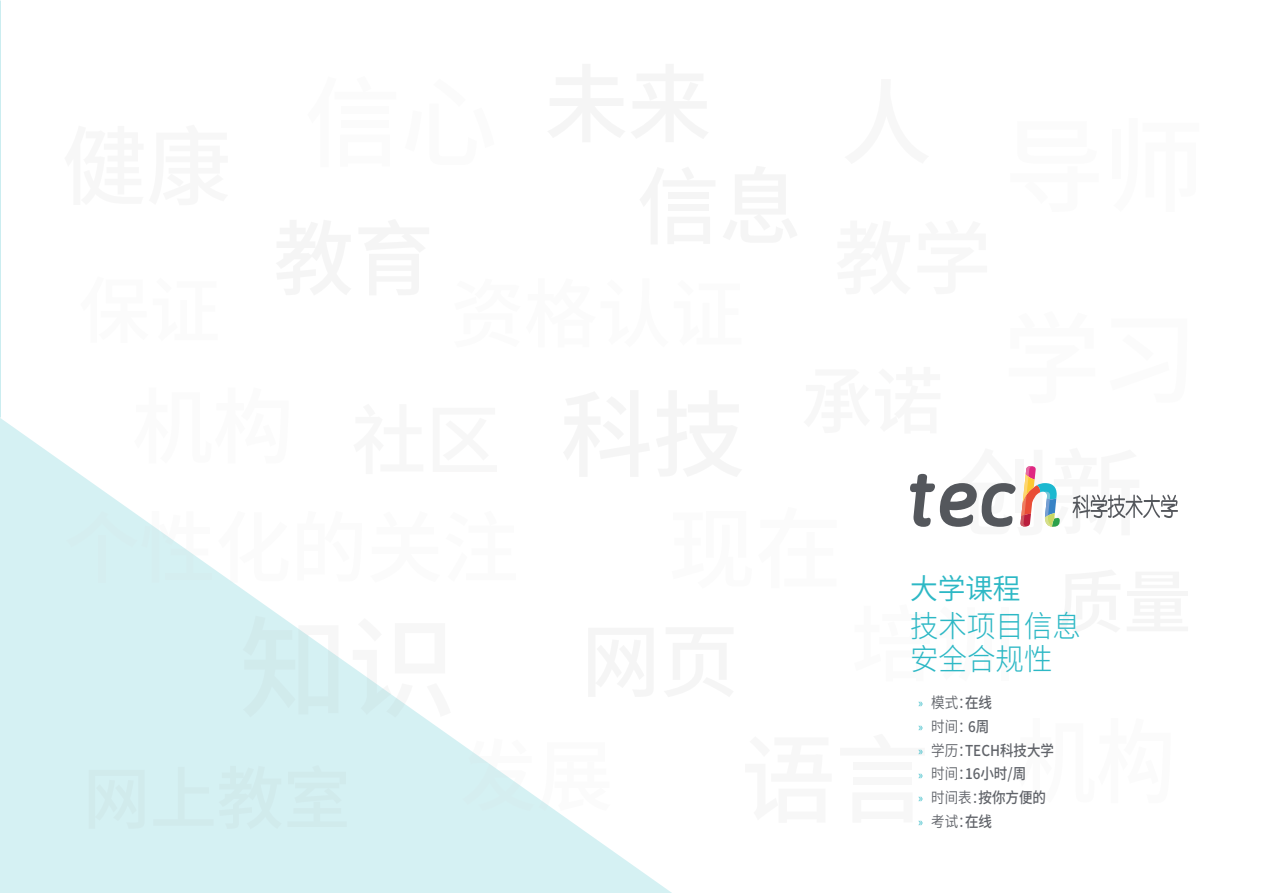
<style>
.page{position:relative;width:1263px;height:893px;background:#fff}
.page>*{position:absolute;margin:0;border:0;box-sizing:border-box;transform-origin:0 0}
.t1{font:300 30px/33px "Source Han Sans CN";color:#2db8c5;scale:.95 1}
.t2{font:28.5px "Source Han Sans CN";color:#2db8c5}
.t3{font:500 15px/23.7px "Source Han Sans CN";color:#61646a;scale:.9 1}
.s1{font-family:"Myriad Pro";font-weight:400;font-size:12px;color:#2db8c5}
.s2{font-weight:400}
</style>
<div class="page">
<svg style="left:0;top:418px;width:672px;height:475px;fill:#d5f1f3"></svg>
<div style="left:341px;top:120px;width:48px;height:8px;background:#fbfbfb"></div>
<div style="left:341px;top:106px;width:48px;height:8px;background:#fbfbfb"></div>
<div style="left:669px;top:204px;width:40px;height:7px;background:#f5f5f5"></div>
<div style="left:669px;top:192px;width:40px;height:7px;background:#f5f5f5"></div>
<svg style="left:134px;top:418px;width:155px;height:46px"></svg>
<svg style="left:656px;top:418px;width:16px;height:59px"></svg>
<svg style="left:563px;top:418px;width:87px;height:59px"></svg>
<svg style="left:433px;top:418px;width:64px;height:54px"></svg>
<svg style="left:353px;top:418px;width:70px;height:56px"></svg>
<svg style="left:446px;top:511px;width:70px;height:71px"></svg>
<svg style="left:370px;top:511px;width:70px;height:72px"></svg>
<svg style="left:297px;top:511px;width:65px;height:71px"></svg>
<svg style="left:218px;top:511px;width:71px;height:72px"></svg>
<svg style="left:66px;top:511px;width:146px;height:71px"></svg>
<div style="left:98px;top:535px;width:7px;height:47px;background:#d5eef0"></div>
<svg style="left:353px;top:618px;width:98px;height:99px"></svg>
<svg style="left:243px;top:616px;width:95px;height:101px;background:#d8eff1"></svg>
<div style="left:1127px;top:591px;width:61px;height:5px;background:#f5f5f5"></div>
<svg style="left:462px;top:738px;width:148px;height:73px"></svg>
<svg style="left:664px;top:627px;width:8px;height:70px"></svg>
<svg style="left:588px;top:628px;width:66px;height:69px"></svg>
<div style="left:1001px;top:607px;width:7px;height:73px;background:#fbfbfb"></div>
<div style="left:984px;top:611px;width:7px;height:60px;background:#fbfbfb"></div>
<div style="left:153px;top:765px;width:194px;height:64px;background:#d5f1f3"></div>
<div style="left:89px;top:770px;width:56px;height:59px;background:#d2ecee"></div>
<div style="left:853px;top:762px;width:58px;height:8px;background:#f7f7f7"></div>
<div style="left:853px;top:777px;width:58px;height:7px;background:#f7f7f7"></div>
<svg style="left:910px;top:466px;width:268px;height:61px"></svg>
<h2 class="t2" style="left:910px;top:573px;width:112px">大学课程</h2>
<h1 class="t1" style="left:910px;top:610px;width:181px">技术项目信息安全合规性</h1>
<p class="t3" style="left:918px;top:691px;width:152px"><span class="s1">»</span> <span class="s2">模式：</span>在线<br><span class="s1">»</span> <span class="s2">时间：</span>6周<br><span class="s1">»</span> <span class="s2">学历：</span>TECH科技大学<span class="s1">»</span> <span class="s2">时间：</span>16小时/周<br><span class="s1">»</span> <span class="s2">时间表：</span>按你方便的<span class="s1">»</span> <span class="s2">考试：</span>在线</p>
</div>
